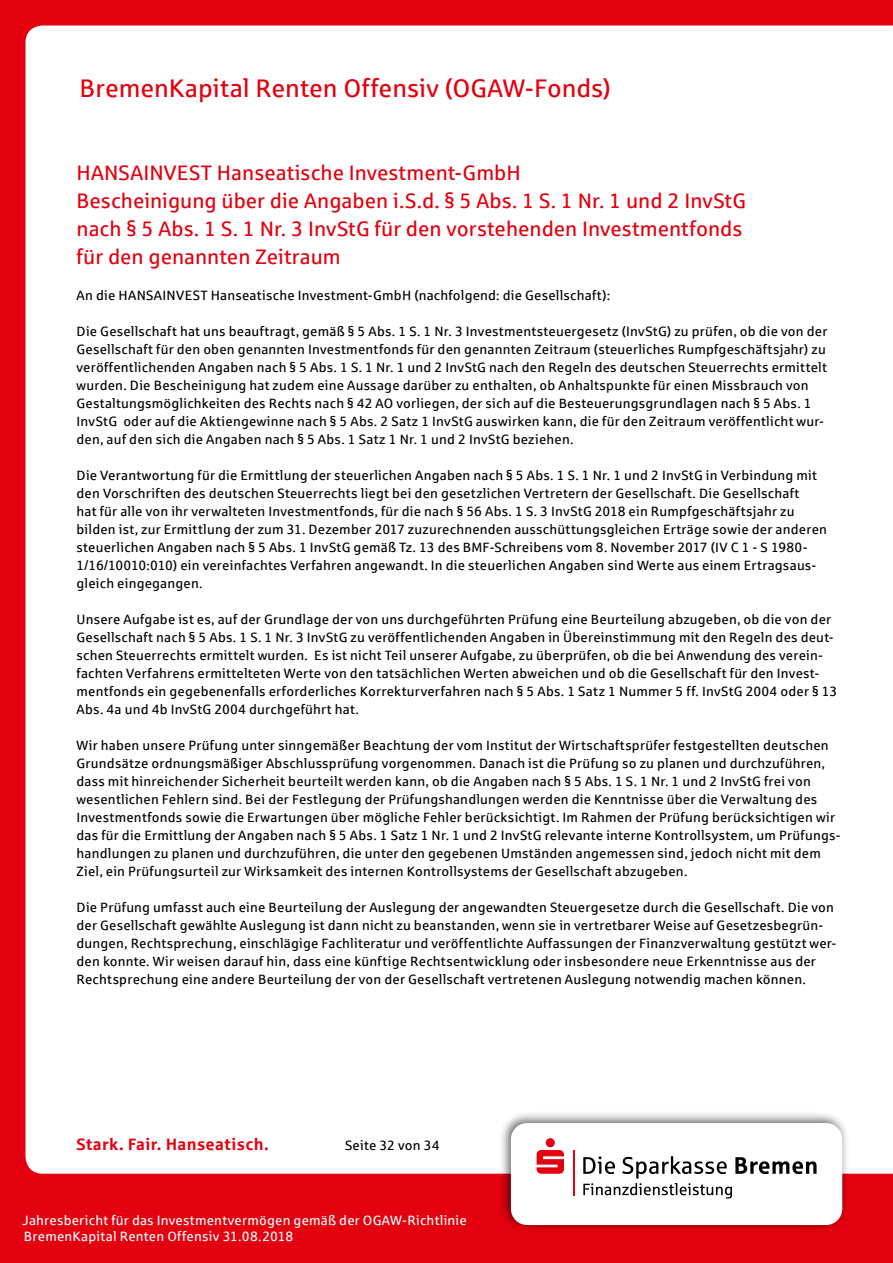
<style>
.page{position:relative;width:893px;height:1263px;background:#e3000f}
.page>*{position:absolute;margin:0;border:0;box-sizing:border-box;transform-origin:0 0}
.t1{font:25.5px "Sparkasse Rg";color:#e3000f}
.t2{font:21px/27.8px "Sparkasse Rg";color:#e3000f}
.t3{font:700 16.5px "Sparkasse Rg";letter-spacing:.015em;color:#e3000f}
.t4{font:13.5px/18px "Sparkasse Rg";letter-spacing:.015em;color:#000}
.t5{font:13.5px/16.2px "Sparkasse Rg";letter-spacing:.015em;color:#fff}
</style>
<div class="page">
<div style="left:26px;top:26px;width:867px;height:1148px;background:#fff"></div>
<img style="left:496px;top:1108px;width:357px;height:121px">
<div style="left:511px;top:1123px;width:331px;height:102px;background:#fff;border-radius:16px"></div>
<div style="left:546px;top:1138px;width:9px;height:9px;background:#e3000f;border-radius:50%"></div>
<svg style="left:537px;top:1150px;width:27px;height:24px"></svg>
<svg style="left:583px;top:1156px;width:233px;height:42px"></svg>
<hr style="left:573px;top:1150px;width:2px;height:45px;background:#e3000f">
<h1 class="t1" style="left:80px;top:72px;width:533px">BremenKapital Renten Offensiv (OGAW-Fonds)</h1>
<h2 class="t2" style="left:77px;top:159px;width:671px">HANSAINVEST Hanseatische Investment-GmbH<br>Bescheinigung über die Angaben i.S.d. § 5 Abs. 1 S. 1 Nr. 1 und 2 InvStG nach § 5 Abs. 1 S. 1 Nr. 3 InvStG für den vorstehenden Investmentfonds für den genannten Zeitraum</h2>
<p class="t4" style="left:77px;top:286px;width:535px">An die HANSAINVEST Hanseatische Investment-GmbH (nachfolgend: die Gesellschaft):</p>
<p class="t4" style="left:77px;top:322px;width:752px">Die Gesellschaft hat uns beauftragt, gemäß § 5 Abs. 1 S. 1 Nr. 3 Investmentsteuergesetz (InvStG) zu prüfen, ob die von der Gesellschaft für den oben genannten Investmentfonds für den genannten Zeitraum (steuerliches Rumpfgeschäftsjahr) zu veröffentlichenden Angaben nach § 5 Abs. 1 S. 1 Nr. 1 und 2 InvStG nach den Regeln des deutschen Steuerrechts ermittelt wurden. Die Bescheinigung hat zudem eine Aussage darüber zu enthalten, ob Anhaltspunkte für einen Missbrauch von Gestaltungsmöglichkeiten des Rechts nach § 42 AO vorliegen, der sich auf die Besteuerungsgrundlagen nach § 5 Abs. 1<br>InvStG oder auf die Aktiengewinne nach § 5 Abs. 2 Satz 1 InvStG auswirken kann, die für den Zeitraum veröffentlicht wur&shy;den, auf den sich die Angaben nach § 5 Abs. 1 Satz 1 Nr. 1 und 2 InvStG beziehen.</p>
<p class="t4" style="left:77px;top:466px;width:752px">Die Verantwortung für die Ermittlung der steuerlichen Angaben nach § 5 Abs. 1 S. 1 Nr. 1 und 2 InvStG in Verbindung mit den Vorschriften des deutschen Steuerrechts liegt bei den gesetzlichen Vertretern der Gesellschaft. Die Gesellschaft<br>hat für alle von ihr verwalteten Investmentfonds, für die nach § 56 Abs. 1 S. 3 InvStG 2018 ein Rumpfgeschäftsjahr zu bilden ist, zur Ermittlung der zum 31. Dezember 2017 zuzurechnenden ausschüttungsgleichen Erträge sowie der anderen steuerlichen Angaben nach § 5 Abs. 1 InvStG gemäß Tz. 13 des BMF-Schreibens vom 8. November 2017 (IV C 1 - S 1980- 1/16/10010:010) ein vereinfachtes Verfahren angewandt. In die steuerlichen Angaben sind Werte aus einem Ertragsaus&shy;gleich eingegangen.</p>
<p class="t4" style="left:77px;top:610px;width:762px">Unsere Aufgabe ist es, auf der Grundlage der von uns durchgeführten Prüfung eine Beurteilung abzugeben, ob die von der Gesellschaft nach § 5 Abs. 1 S. 1 Nr. 3 InvStG zu veröffentlichenden Angaben in Übereinstimmung mit den Regeln des deut&shy;schen Steuerrechts ermittelt wurden. Es ist nicht Teil unserer Aufgabe, zu überprüfen, ob die bei Anwendung des verein&shy;fachten Verfahrens ermittelteten Werte von den tatsächlichen Werten abweichen und ob die Gesellschaft für den Invest&shy;mentfonds ein gegebenenfalls erforderliches Korrekturverfahren nach § 5 Abs. 1 Satz 1 Nummer 5 ff. InvStG 2004 oder § 13<br>Abs. 4a und 4b InvStG 2004 durchgeführt hat.</p>
<p class="t4" style="left:77px;top:736px;width:765px">Wir haben unsere Prüfung unter sinngemäßer Beachtung der vom Institut der Wirtschaftsprüfer festgestellten deutschen Grundsätze ordnungsmäßiger Abschlussprüfung vorgenommen. Danach ist die Prüfung so zu planen und durchzuführen, dass mit hinreichender Sicherheit beurteilt werden kann, ob die Angaben nach § 5 Abs. 1 S. 1 Nr. 1 und 2 InvStG frei von wesentlichen Fehlern sind. Bei der Festlegung der Prüfungshandlungen werden die Kenntnisse über die Verwaltung des Investmentfonds sowie die Erwartungen über mögliche Fehler berücksichtigt. Im Rahmen der Prüfung berücksichtigen wir das für die Ermittlung der Angaben nach § 5 Abs. 1 Satz 1 Nr. 1 und 2 InvStG relevante interne Kontrollsystem, um Prüfungs&shy;handlungen zu planen und durchzuführen, die unter den gegebenen Umständen angemessen sind, jedoch nicht mit dem Ziel, ein Prüfungsurteil zur Wirksamkeit des internen Kontrollsystems der Gesellschaft abzugeben.</p>
<p class="t4" style="left:77px;top:898px;width:761px">Die Prüfung umfasst auch eine Beurteilung der Auslegung der angewandten Steuergesetze durch die Gesellschaft. Die von der Gesellschaft gewählte Auslegung ist dann nicht zu beanstanden, wenn sie in vertretbarer Weise auf Gesetzesbegrün&shy;dungen, Rechtsprechung, einschlägige Fachliteratur und veröffentlichte Auffassungen der Finanzverwaltung gestützt wer&shy;den konnte. Wir weisen darauf hin, dass eine künftige Rechtsentwicklung oder insbesondere neue Erkenntnisse aus der Rechtsprechung eine andere Beurteilung der von der Gesellschaft vertretenen Auslegung notwendig machen können.</p>
<p class="t3" style="left:76px;top:1133px;width:194px">Stark. Fair. Hanseatisch.</p>
<p class="t4" style="left:345px;top:1136px;width:96px">Seite 32 von 34</p>
<p class="t5" style="left:22px;top:1212px;width:446px">Jahresbericht für das Investmentvermögen gemäß der OGAW-Richtlinie<br>BremenKapital Renten Offensiv 31.08.2018</p>
</div>
